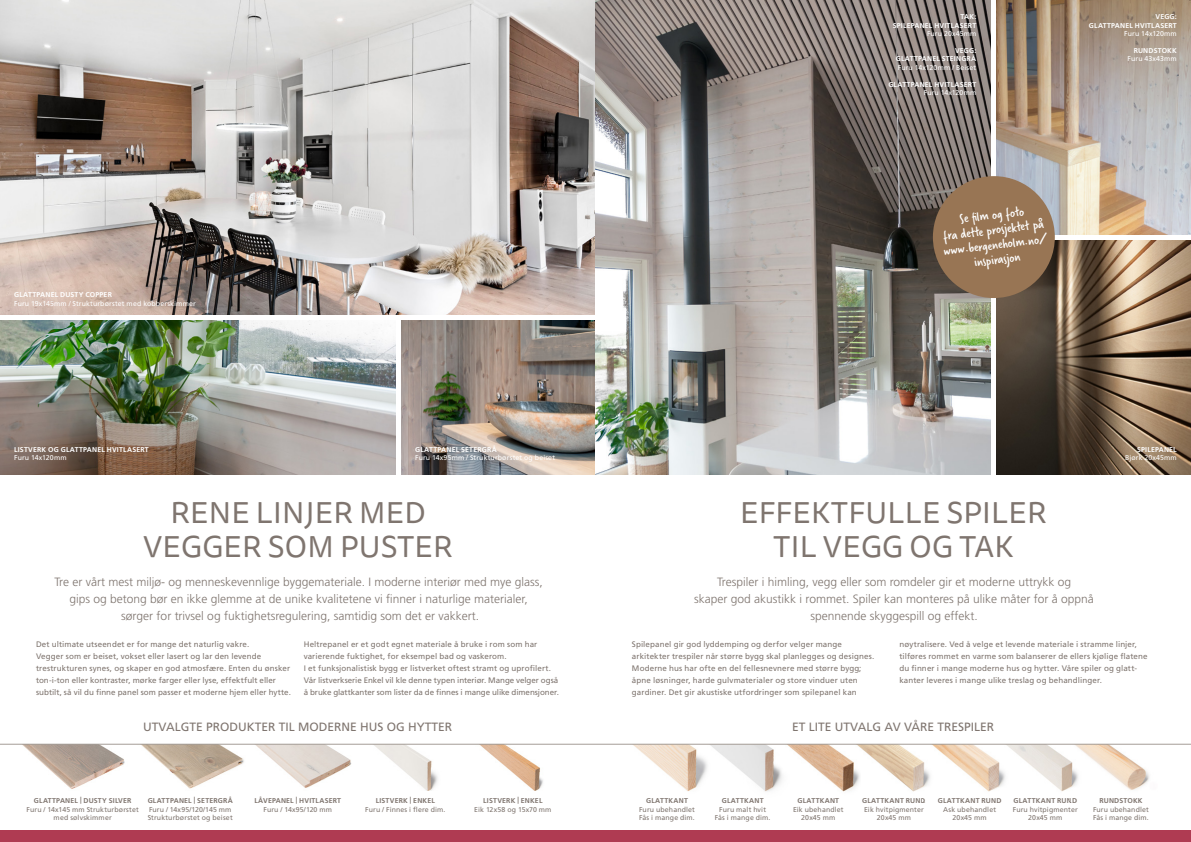
<style>
.page{position:relative;width:1191px;height:842px;background:#fff}
.page>*{position:absolute;margin:0;border:0;box-sizing:border-box;transform-origin:0 0}
.t1{font:30px/34px "Tisa Sans Pro";letter-spacing:.01em;color:#7f756f;text-align:center}
.t2{font:14px/15px "Verveine";color:#fff;text-align:center}
.t3{font:300 12px/17px "Frutiger LT Std";color:#7f756f;text-align:center}
.t4{font:12px "Frutiger LT Std";color:#7f756f}
.t5{font:8px/12px "Frutiger LT Std";letter-spacing:.01em;color:#7f756f}
.t6{font:7px/8.4px "Frutiger LT Std";letter-spacing:.015em;color:#7f756f;text-align:center}
.t7{font:700 7px/8.4px "Frutiger LT Std";letter-spacing:.025em;color:#fff;text-align:right}
.t8{font:7px "Frutiger LT Std";letter-spacing:.015em;color:#fff}
.t9{font:700 7px "Frutiger LT Std";letter-spacing:.025em;color:#7f756f}
</style>
<div class="page">
<img style="left:401px;top:320px;width:194px;height:154px">
<img style="left:0;top:320px;width:395px;height:154px">
<img style="left:0;top:0;width:595px;height:314px">
<img style="left:996px;top:240px;width:195px;height:234px">
<img style="left:996px;top:0;width:195px;height:234px">
<img style="left:595px;top:0;width:395px;height:474px">
<img style="left:22px;top:745px;width:103px;height:44px">
<img style="left:141px;top:745px;width:99px;height:44px">
<img style="left:240px;top:745px;width:112px;height:43px">
<img style="left:374px;top:745px;width:64px;height:46px">
<img style="left:480px;top:745px;width:63px;height:46px">
<img style="left:1016px;top:745px;width:54px;height:46px">
<img style="left:1070px;top:745px;width:79px;height:45px">
<img style="left:633px;top:745px;width:67px;height:46px">
<img style="left:700px;top:745px;width:78px;height:47px">
<img style="left:778px;top:745px;width:71px;height:47px">
<img style="left:849px;top:745px;width:74px;height:47px">
<img style="left:923px;top:745px;width:93px;height:47px">
<hr style="left:0;top:744px;width:1191px;height:1px;background:#a49c96">
<div style="left:933px;top:176px;width:121px;height:122px;background:#987554;border-radius:50%"></div>
<div style="left:0;top:830px;width:1191px;height:12px;background:#af3b52"></div>
<p class="t7" style="left:892px;top:13px;width:85px">TAK:<br>SPILEPANEL HVITLASERT</p>
<p class="t8" style="left:927px;top:30px;width:51px">Furu 20x45mm</p>
<p class="t7" style="left:895px;top:46px;width:82px">VEGG:<br>GLATTPANEL STEINGRÅ</p>
<p class="t8" style="left:897px;top:63px;width:80px">Furu 14x120mm / Beiset</p>
<p class="t7" style="left:888px;top:80px;width:89px">GLATTPANEL HVITLASERT</p>
<p class="t8" style="left:923px;top:88px;width:54px">Furu 14x120mm</p>
<p class="t7" style="left:1088px;top:13px;width:89px">VEGG:<br>GLATTPANEL HVITLASERT</p>
<p class="t8" style="left:1124px;top:30px;width:54px">Furu 14x120mm</p>
<p class="t7" style="left:1133px;top:46px;width:45px">RUNDSTOKK</p>
<p class="t8" style="left:1127px;top:55px;width:51px">Furu 43x43mm</p>
<h2 class="t2" style="left:939px;top:214px;width:106px;rotate:-7deg">Se fi lm og foto<br>fra dette prosjektet på www.bergeneholm.no/ inspirasjon</h2>
<p class="t7" style="left:14px;top:291px;width:99px">GLATTPANEL DUSTY COPPER</p>
<p class="t8" style="left:14px;top:299px;width:183px">Furu 19x145mm / Strukturbørstet med kobberskimmer</p>
<p class="t7" style="left:14px;top:445px;width:136px">LISTVERK OG GLATTPANEL HVITLASERT</p>
<p class="t8" style="left:14px;top:454px;width:54px">Furu 14x120mm</p>
<p class="t7" style="left:415px;top:445px;width:83px">GLATTPANEL SETERGRÅ</p>
<p class="t8" style="left:415px;top:454px;width:141px">Furu 14x95mm / Strukturbørstet og beiset</p>
<p class="t7" style="left:1137px;top:445px;width:41px">SPILEPANEL</p>
<p class="t8" style="left:1125px;top:454px;width:53px">Bjørk 20x45mm</p>
<h1 class="t1" style="left:143px;top:496px;width:311px">RENE LINJER MED<br>VEGGER SOM PUSTER</h1>
<h1 class="t1" style="left:740px;top:496px;width:308px">EFFEKTFULLE SPILER<br>TIL VEGG OG TAK</h1>
<p class="t3" style="left:54px;top:574px;width:490px">Tre er vårt mest miljø- og menneskevennlige byggemateriale. I moderne interiør med mye glass, gips og betong bør en ikke glemme at de unike kvalitetene vi finner i naturlige materialer, sørger for trivsel og fuktighetsregulering, samtidig som det er vakkert.</p>
<p class="t5" style="left:36px;top:638px;width:256px">Det ultimate utseendet er for mange det naturlig vakre.<br>Vegger som er beiset, vokset eller lasert og lar den levende trestrukturen synes, og skaper en god atmosfære. Enten du ønsker ton-i-ton eller kontraster, mørke farger eller lyse, effektfult eller subtilt, så vil du finne panel som passer et moderne hjem eller hytte.</p>
<p class="t5" style="left:304px;top:638px;width:257px">Heltrepanel er et godt egnet materiale å bruke i rom som har varierende fuktighet, for eksempel bad og vaskerom.<br>I et funksjonalistisk bygg er listverket oftest stramt og uprofilert.<br>Vår listverkserie Enkel vil kle denne typen interiør. Mange velger også å bruke glattkanter som lister da de finnes i mange ulike dimensjoner.</p>
<h3 class="t3" style="left:694px;top:574px;width:401px">Trespiler i himling, vegg eller som romdeler gir et moderne uttrykk og<br>skaper god akustikk i rommet. Spiler kan monteres på ulike måter for å oppnå spennende skyggespill og effekt.</h3>
<p class="t5" style="left:632px;top:638px;width:244px">Spilepanel gir god lyddemping og derfor velger mange arkitekter trespiler når større bygg skal planlegges og designes.<br>Moderne hus har ofte en del fellesnevnere med større bygg; åpne løsninger, harde gulvmaterialer og store vinduer uten gardiner. Det gir akustiske utfordringer som spilepanel kan</p>
<p class="t5" style="left:899px;top:638px;width:250px">nøytralisere. Ved å velge et levende materiale i stramme linjer, tilføres rommet en varme som balanserer de ellers kjølige flatene du finner i mange moderne hus og hytter. Våre spiler og glatt&shy;kanter leveres i mange ulike treslag og behandlinger.</p>
<h3 class="t4" style="left:143px;top:720px;width:310px">UTVALGTE PRODUKTER TIL MODERNE HUS OG HYTTER</h3>
<h3 class="t4" style="left:792px;top:720px;width:204px">ET LITE UTVALG AV VÅRE TRESPILER</h3>
<p class="t9" style="left:34px;top:797px;width:99px">GLATTPANEL | DUSTY SILVER</p>
<p class="t6" style="left:27px;top:805px;width:114px">Furu / 14x145 mm Strukturbørstet med sølvskimmer</p>
<p class="t9" style="left:148px;top:797px;width:87px">GLATTPANEL | SETERGRÅ</p>
<p class="t6" style="left:148px;top:805px;width:86px;text-align:left">Furu / 14x95/120/145 mm<br>Strukturbørstet og beiset</p>
<p class="t9" style="left:254px;top:797px;width:88px">LÅVEPANEL | HVITLASERT</p>
<p class="t6" style="left:263px;top:805px;width:70px">Furu / 14x95/120 mm</p>
<p class="t9" style="left:376px;top:797px;width:61px">LISTVERK | ENKEL</p>
<p class="t6" style="left:365px;top:805px;width:82px">Furu / Finnes i flere dim.</p>
<p class="t9" style="left:483px;top:797px;width:61px">LISTVERK | ENKEL</p>
<p class="t6" style="left:474px;top:805px;width:79px">Eik 12x58 og 15x70 mm</p>
<p class="t9" style="left:646px;top:797px;width:43px">GLATTKANT</p>
<p class="t6" style="left:639px;top:805px;width:57px;text-align:left">Furu ubehandlet<br>Fås i mange dim.</p>
<p class="t9" style="left:722px;top:797px;width:43px">GLATTKANT</p>
<p class="t6" style="left:715px;top:805px;width:57px">Furu malt hvit<br>Fås i mange dim.</p>
<p class="t9" style="left:797px;top:797px;width:43px">GLATTKANT</p>
<p class="t6" style="left:793px;top:805px;width:52px">Eik ubehandlet<br>20x45 mm</p>
<p class="t9" style="left:862px;top:797px;width:65px">GLATTKANT RUND</p>
<p class="t6" style="left:864px;top:805px;width:61px">Eik hvitpigmenter<br>20x45 mm</p>
<p class="t9" style="left:937px;top:797px;width:65px">GLATTKANT RUND</p>
<p class="t6" style="left:943px;top:805px;width:54px">Ask ubehandlet<br>20x45 mm</p>
<p class="t9" style="left:1013px;top:797px;width:65px">GLATTKANT RUND</p>
<p class="t6" style="left:1012px;top:805px;width:66px">Furu hvitpigmenter<br>20x45 mm</p>
<p class="t9" style="left:1099px;top:797px;width:45px">RUNDSTOKK</p>
<p class="t6" style="left:1093px;top:805px;width:57px;text-align:left">Furu ubehandlet<br>Fås i mange dim.</p>
</div>
